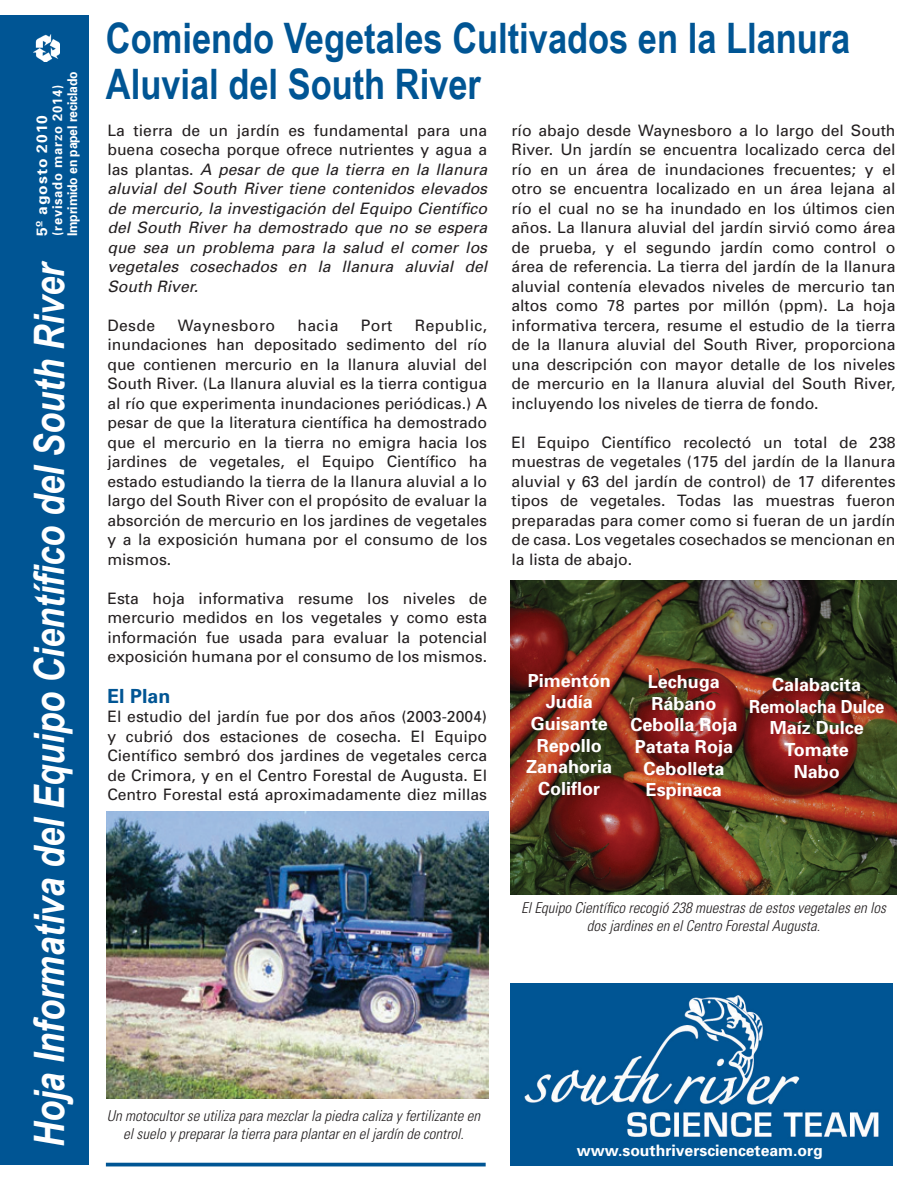
<style>
.page{position:relative;width:918px;height:1188px;background:#fff}
.page>*{position:absolute;margin:0;border:0;box-sizing:border-box;transform-origin:0 0}
.t1{font:700 42px/46.5px "Arial Narrow";color:#005594}
.t2{font:italic 700 42px "Arial Narrow";color:#fff}
.t3{font:700 19.5px "Univers";color:#005594}
.t4{font:700 18px/21.6px "Univers";color:#fff;text-align:center}
.t5{font:15.75px/19.5px "Univers";color:#231f20;text-align:justify}
.t6{font:italic 15.75px/19.5px "Univers";color:#231f20;text-align:justify}
.t7{font:700 15.75px "Univers";color:#fff}
.t8{font:15.75px "Univers";letter-spacing:.025em;color:#231f20}
.t9{font:italic 300 condensed 15px/18px "Univers";color:#231f20;text-align:center}
.t10{font:700 15px "Univers";letter-spacing:.06em;color:#fff;scale:1.04 1}
.t11{font:700 13.5px/15px "Univers";letter-spacing:-.01em;color:#fff;scale:.96 1}
.s1{font-style:normal}
</style>
<div class="page">
<div style="left:0;top:15px;width:89px;height:1150px;background:#005594"></div>
<img style="left:510px;top:983px;width:382px;height:183px">
<hr style="left:106px;top:1163px;width:380px;height:3px;background:#005594">
<img style="left:34px;top:34px;width:26px;height:27px">
<img style="left:510px;top:580px;width:387px;height:315px">
<img style="left:106px;top:811px;width:382px;height:287px">
<p class="t11" style="left:50px;top:236px;width:173px;rotate:-90deg">(revisado marzo 2014)<br>Imprimido en papel reciclado</p>
<p class="t10" style="left:32px;top:236px;width:118px;rotate:-90deg">5º agosto 2010</p>
<h1 class="t2" style="left:18px;top:1147px;width:888px;rotate:-90deg">Hoja Informativa del Equipo Científico del South River</h1>
<h1 class="t1" style="left:106px;top:13px;width:746px">Comiendo Vegetales Cultivados en la Llanura<br>Aluvial del South River</h1>
<p class="t6" style="left:107px;top:120px;width:381px"><span class="s1">La tierra de un jardín es fundamental para una buena cosecha porque ofrece nutrientes y agua a las plantas.</span> A pesar de que la tierra en la llanura aluvial del South River tiene contenidos elevados de mercurio, la investigación del Equipo Científico del South River ha demostrado que no se espera que sea un problema para la salud el comer los vegetales cosechados en la llanura aluvial del South River.</p>
<p class="t5" style="left:107px;top:315px;width:49px">Desde</p>
<p class="t8" style="left:178px;top:315px;width:99px">Waynesboro</p>
<p class="t5" style="left:297px;top:315px;width:42px">hacia</p>
<p class="t5" style="left:361px;top:315px;width:33px">Port</p>
<p class="t5" style="left:107px;top:315px;width:381px;text-indent:307px">Republic, inundaciones han depositado sedimento del río que contienen mercurio en la llanura aluvial del South River. (La llanura aluvial es la tierra contigua al río que experimenta inundaciones periódicas.) A pesar de que la literatura científica ha demostrado que el mercurio en la tierra no emigra hacia los jardines de vegetales, el Equipo Científico ha estado estudiando la tierra de la llanura aluvial a lo largo del South River con el propósito de evaluar la absorción de mercurio en los jardines de vegetales y a la exposición humana por el consumo de los mismos.</p>
<p class="t5" style="left:107px;top:588px;width:381px">Esta hoja informativa resume los niveles de mercurio medidos en los vegetales y como esta información fue usada para evaluar la potencial exposición humana por el consumo de los mismos.</p>
<p class="t3" style="left:107px;top:683px;width:64px">El Plan</p>
<p class="t5" style="left:107px;top:707px;width:381px">El estudio del jardín fue por dos años (2003-2004) y cubrió dos estaciones de cosecha. El Equipo Científico sembró dos jardines de vegetales cerca de Crimora, y en el Centro Forestal de Augusta. El Centro Forestal está aproximadamente diez millas</p>
<p class="t5" style="left:512px;top:120px;width:386px">río abajo desde Waynesboro a lo largo del South River. Un jardín se encuentra localizado cerca del río en un área de inundaciones frecuentes; y el otro se encuentra localizado en un área lejana al río el cual no se ha inundado en los últimos cien años. La llanura aluvial del jardín sirvió como área de prueba, y el segundo jardín como control o área de referencia. La tierra del jardín de la llanura aluvial contenía elevados niveles de mercurio tan altos como 78 partes por millón (ppm). La hoja informativa tercera, resume el estudio de la tierra de la llanura aluvial del South River, proporciona una descripción con mayor detalle de los niveles de mercurio en la llanura aluvial del South River, incluyendo los niveles de tierra de fondo.</p>
<p class="t5" style="left:512px;top:432px;width:386px">El Equipo Científico recolectó un total de 238 muestras de vegetales (175 del jardín de la llanura aluvial y 63 del jardín de control) de 17 diferentes tipos de vegetales. Todas las muestras fueron preparadas para comer como si fueran de un jardín de casa. Los vegetales cosechados se mencionan en la lista de abajo.</p>
<p class="t4" style="left:526px;top:669px;width:88px">Pimentón<br>Judía<br>Guisante<br>Repollo<br>Zanahoria<br>Coliflor</p>
<p class="t4" style="left:630px;top:670px;width:109px">Lechuga<br>Rábano<br>Cebolla Roja<br>Patata Roja<br>Cebolleta<br>Espinaca</p>
<p class="t4" style="left:749px;top:673px;width:137px">Calabacita<br>Remolacha Dulce<br>Maíz Dulce<br>Tomate<br>Nabo</p>
<p class="t9" style="left:521px;top:899px;width:366px">El Equipo Científico recogió 238 muestras de estos vegetales en los dos jardines en el Centro Forestal Augusta.</p>
<p class="t9" style="left:107px;top:1107px;width:375px">Un motocultor se utiliza para mezclar la piedra caliza y fertilizante en el suelo y preparar la tierra para plantar en el jardín de control.</p>
<p class="t7" style="left:577px;top:1140px;width:247px">www.southriverscienceteam.org</p>
</div>
